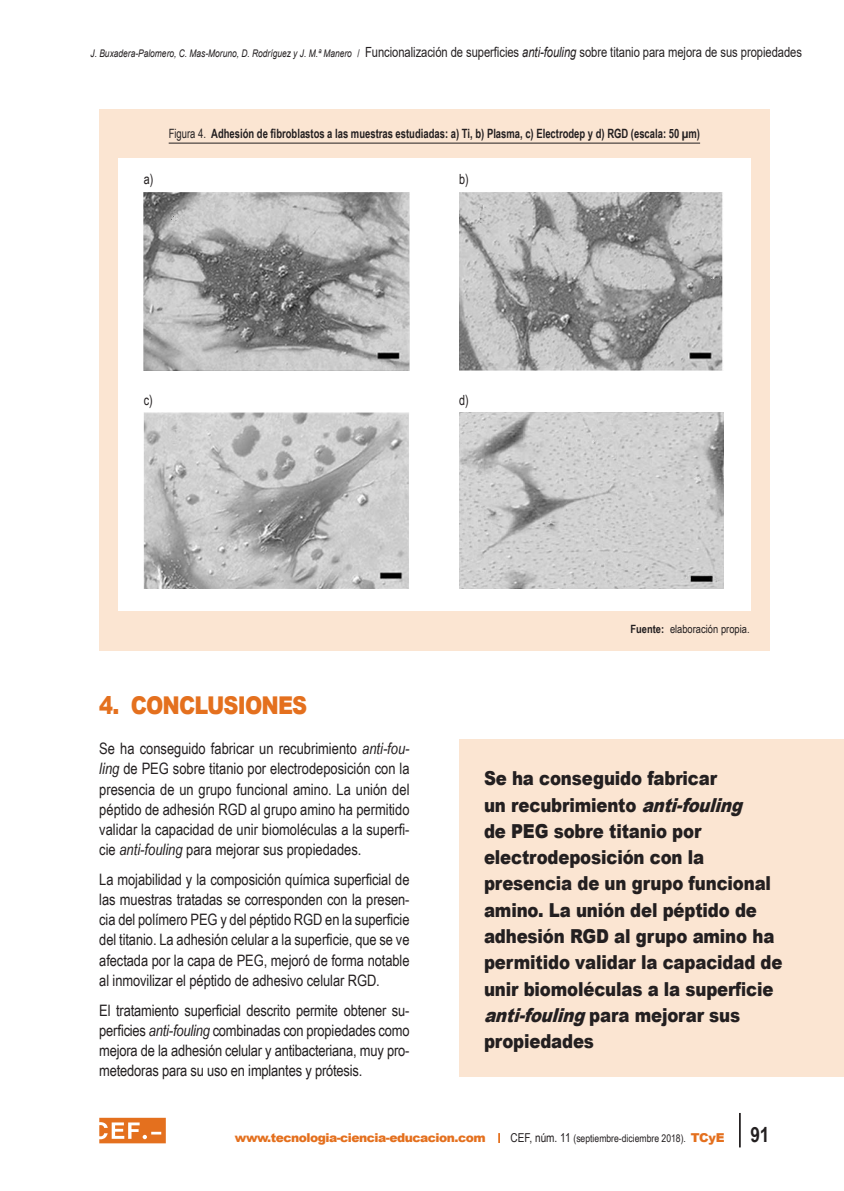
<style>
.page{position:relative;width:844px;height:1191px;background:#fff}
.page>*{position:absolute;margin:0;border:0;box-sizing:border-box;transform-origin:0 0}
._1__epigrafe{font:900 24.5px "Arial";letter-spacing:-.04em;color:#e4701e;scale:.85 1}
.t1{font:900 19.25px/26.2px "Arial";letter-spacing:-.01em;color:#231f20;scale:.86 1}
.texto_general{font:15.75px/20.1px "Arial Narrow";letter-spacing:-.005em;color:#231f20;text-align:justify}
.t2{font:14px "Arial";letter-spacing:-.005em;color:#231f20;scale:.8 1}
.Tablas_y_gráficos{font:14px "Arial Narrow";color:#231f20;scale:.94 1}
.Tablas_título{font:700 12.78px "Arial Narrow";color:#231f20;scale:.9 1}
.t3{font:900 12.25px "Arial";letter-spacing:-.04em;color:#e4701e}
.nota_al_pie{font:11.38px "Arial Narrow";color:#231f20}
.t4{font:10.5px "Arial Narrow";color:#231f20}
.s1{font-style:italic;font-size:10.5px}
.s2{font-size:10.5px}
.s3{font-style:italic}
.s4{font-weight:400}
.s5{font-weight:700}
.s6{font-size:12.25px}
.s7{font-family:"Arial";font-weight:900;font-size:12.25px;color:#e4701e}
.s8{font-weight:700;font-size:21px}
</style>
<div class="page">
<svg style="left:498px;top:1133px;width:2px;height:10px"></svg>
<hr style="left:738px;top:1113px;width:2px;height:34px;background:#231f20">
<svg style="left:99px;top:1117px;width:67px;height:26px;background:#e99050"></svg>
<div style="left:99px;top:109px;width:670px;height:542px;background:#fbe5d2"></div>
<hr style="left:169px;top:143px;width:531px;height:1px;background:#231f20">
<div style="left:118px;top:159px;width:632px;height:452px;background:#fff"></div>
<img style="left:144px;top:193px;width:265px;height:177px">
<img style="left:459px;top:193px;width:263px;height:177px">
<img style="left:144px;top:412px;width:265px;height:176px">
<img style="left:459px;top:412px;width:263px;height:176px">
<div style="left:459px;top:739px;width:384px;height:337px;background:#fbe5d2"></div>
<p class="t2" style="left:90px;top:43px;width:890px"><span class="s1">J. Buxadera-Palomero, C. Mas-Moruno, D. Rodríguez y J. M.ª Manero</span> <span class="s2">/</span> Funcionalización de superficies <span class="s3">anti-fouling</span> sobre titanio para mejora de sus propiedades</p>
<p class="Tablas_título" style="left:169px;top:124px;width:591px"><span class="s4">Figura 4.</span> Adhesión de fibroblastos a las muestras estudiadas: a) Ti, b) Plasma, c) Electrodep y d) RGD (escala: 50 µm)</p>
<p class="Tablas_y_gráficos" style="left:144px;top:169px;width:12px">a)</p>
<p class="Tablas_y_gráficos" style="left:459px;top:169px;width:12px">b)</p>
<p class="Tablas_y_gráficos" style="left:144px;top:389px;width:11px">c)</p>
<p class="Tablas_y_gráficos" style="left:459px;top:389px;width:12px">d)</p>
<p class="_1__epigrafe" style="left:99px;top:687px;width:246px">4. CONCLUSIONES</p>
<p class="texto_general" style="left:99px;top:738px;width:312px">Se ha conseguido fabricar un recubrimiento <span class="s3">anti-fou&shy;ling</span> de PEG sobre titanio por electrodeposición con la presencia de un grupo funcional amino. La unión del péptido de adhesión RGD al grupo amino ha permitido validar la capacidad de unir biomoléculas a la superfi&shy;cie <span class="s3">anti-fouling</span> para mejorar sus propiedades.</p>
<p class="texto_general" style="left:99px;top:868px;width:312px">La mojabilidad y la composición química superficial de las muestras tratadas se corresponden con la presen&shy;cia del polímero PEG y del péptido RGD en la superficie del titanio. La adhesión celular a la superficie, que se ve afectada por la capa de PEG, mejoró de forma notable al inmovilizar el péptido de adhesivo celular RGD.</p>
<p class="texto_general" style="left:99px;top:999px;width:312px">El tratamiento superficial descrito permite obtener su&shy;perficies <span class="s3">anti-fouling</span> combinadas con propiedades como mejora de la adhesión celular y antibacteriana, muy pro&shy;metedoras para su uso en implantes y prótesis.</p>
<p class="nota_al_pie" style="left:630px;top:621px;width:120px"><span class="s5">Fuente:</span> elaboración propia.</p>
<p class="t1" style="left:484px;top:765px;width:348px">Se ha conseguido fabricar<br>un recubrimiento <span class="s3">anti-fouling<br></span>de PEG sobre titanio por electrodeposición con la presencia de un grupo funcional amino. La unión del péptido de adhesión RGD al grupo amino ha permitido validar la capacidad de unir biomoléculas a la superficie <span class="s3">anti-fouling</span>p a r a m ej o r a r s u s propiedades</p>
<p class="t3" style="left:235px;top:1129px;width:252px">www.tecnologia-ciencia-educacion.com</p>
<p class="t4" style="left:510px;top:1130px;width:260px"><span class="s6">CEF, núm. 11</span> (septiembre-diciembre 2018). <span class="s7">TCyE</span> <span class="s8">91</span></p>
</div>
